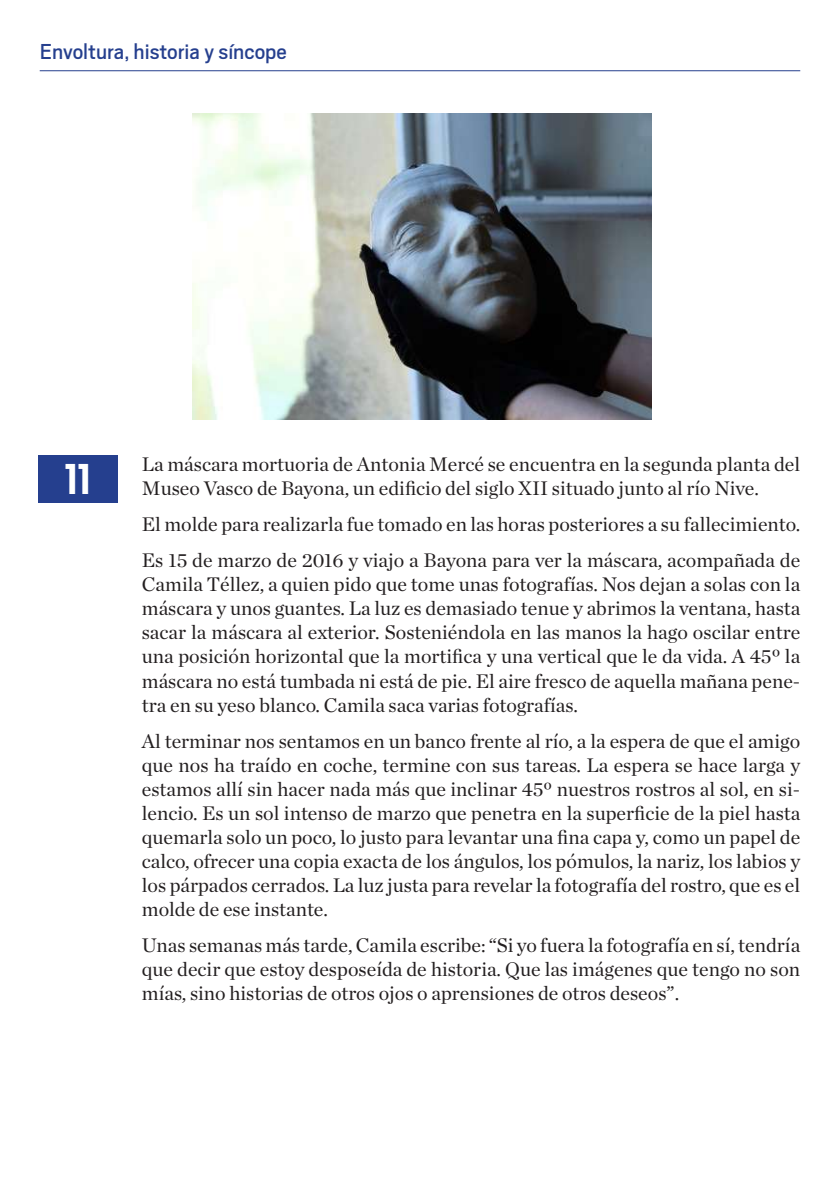
<style>
.page{position:relative;width:840px;height:1191px;background:#fff}
.page>*{position:absolute;margin:0;border:0;box-sizing:border-box;transform-origin:0 0}
.t1{font:700 48px "Scout Cond";color:#fff}
.t2{font:24px "Scout";color:#253f8e}
.t3{font:20px/24px "Chronicle Deck";color:#231f20;text-align:justify}
</style>
<div class="page">
<hr style="left:40px;top:70px;width:759px;height:1px;background:#253f8e">
<img style="left:192px;top:113px;width:458px;height:306px">
<div style="left:38px;top:455px;width:80px;height:48px;background:#253f8e"></div>
<p class="t2" style="left:40px;top:36px;width:248px">Envoltura, historia y síncope</p>
<h1 class="t1" style="left:65px;top:448px;width:28px">11</h1>
<p class="t3" style="left:142px;top:452px;width:659px">La máscara mortuoria de Antonia Mercé se encuentra en la segunda planta del<br>Museo Vasco de Bayona, un edificio del siglo XII situado junto al río Nive.</p>
<p class="t3" style="left:142px;top:506px;width:659px;line-height:36px">El molde para realizarla fue tomado en las horas posteriores a su fallecimiento.<br>Es 15 de marzo de 2016 y viajo a Bayona para ver la máscara, acompañada de</p>
<p class="t3" style="left:142px;top:572px;width:659px">Camila Téllez, a quien pido que tome unas fotografías. Nos dejan a solas con la máscara y unos guantes. La luz es demasiado tenue y abrimos la ventana, hasta sacar la máscara al exterior. Sosteniéndola en las manos la hago oscilar entre una posición horizontal que la mortifica y una vertical que le da vida. A 45º la máscara no está tumbada ni está de pie. El aire fresco de aquella mañana pene&shy;tra en su yeso blanco. Camila saca varias fotografías.</p>
<p class="t3" style="left:142px;top:728px;width:659px">Al terminar nos sentamos en un banco frente al río, a la espera de que el amigo que nos ha traído en coche, termine con sus tareas. La espera se hace larga y estamos allí sin hacer nada más que inclinar 45º nuestros rostros al sol, en si&shy;lencio. Es un sol intenso de marzo que penetra en la superficie de la piel hasta quemarla solo un poco, lo justo para levantar una fina capa y, como un papel de calco, ofrecer una copia exacta de los ángulos, los pómulos, la nariz, los labios y los párpados cerrados. La luz justa para revelar la fotografía del rostro, que es el molde de ese instante.</p>
<p class="t3" style="left:142px;top:932px;width:659px">Unas semanas más tarde, Camila escribe: “Si yo fuera la fotografía en sí, tendría que decir que estoy desposeída de historia. Que las imágenes que tengo no son mías, sino historias de otros ojos o aprensiones de otros deseos”.</p>
</div>
